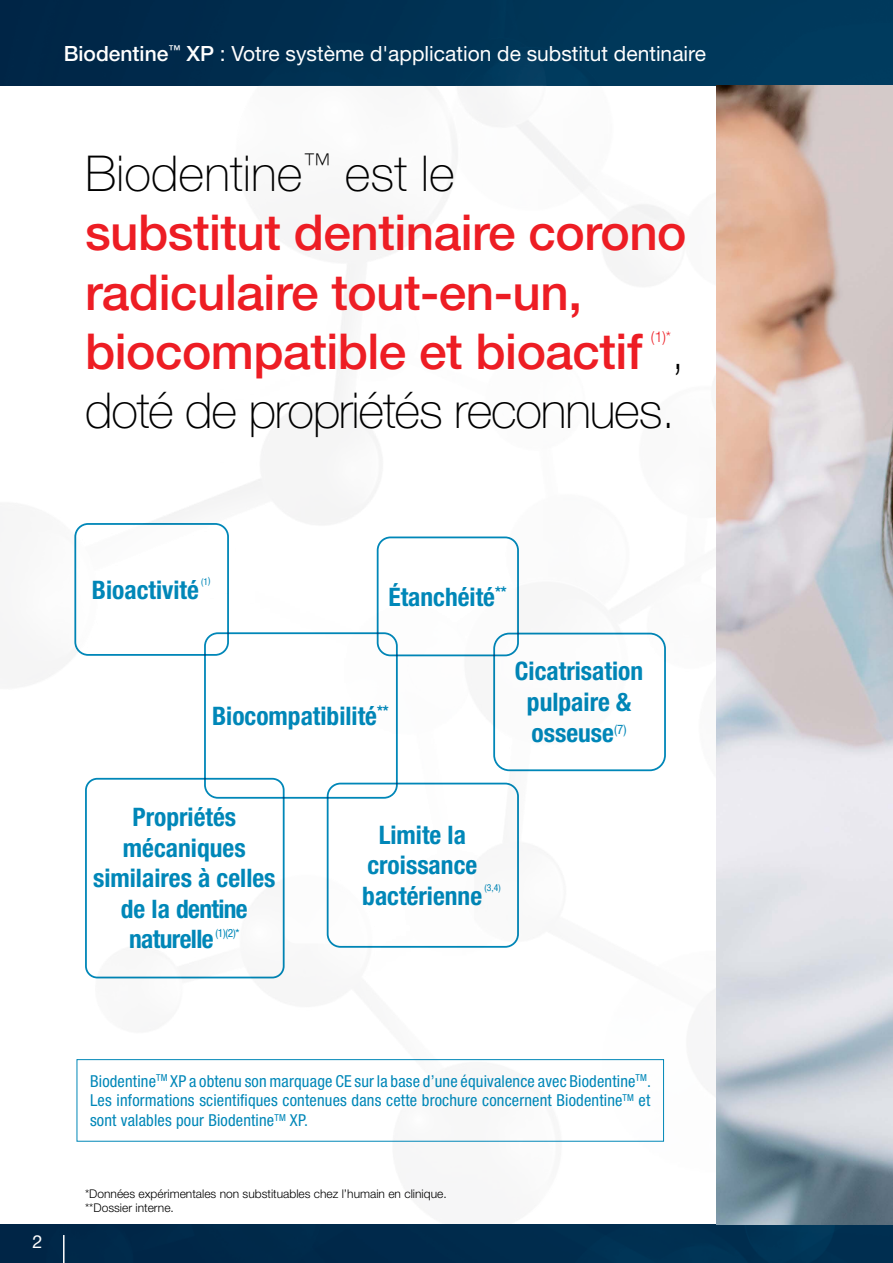
<style>
.page{position:relative;width:893px;height:1263px;background:#fff}
.page>*{position:absolute;margin:0;border:0;box-sizing:border-box;transform-origin:0 0}
.t1{font:500 49.5px/59.4px "Helvetica Neue LT Std";letter-spacing:-.01em;color:#ed1d24}
.t2{font:100 49.5px/59.4px "Helvetica Neue LT Std";letter-spacing:-.025em;color:#000;text-align:right}
.t3{font:700 condensed 25.5px/30.6px "Helvetica Neue LT Std";color:#0087b8;text-align:center}
.t4{font:700 condensed 25.5px "Helvetica Neue LT Std";letter-spacing:-.025em;color:#0087b8}
.t5{font:21px "Helvetica Neue LT Std";color:#fff}
.t6{font:18px "Helvetica Neue LT Std";color:#fff}
.t7{font:condensed 16.5px/19.8px "Helvetica Neue LT Std";letter-spacing:.01em;color:#0087b8;text-align:justify}
.t8{font:300 14.85px "Helvetica Neue LT Std";color:#ed1d24}
.t9{font:300 12px/14.4px "Helvetica Neue LT Std";color:#000}
.t10{font:condensed 11.4px "Helvetica Neue LT Std";color:#0087b8}
.t11{font:condensed 9.6px "Helvetica Neue LT Std";color:#0087b8}
.s1{font-weight:500}
.s2{font-weight:100;color:#000}
.s3{font-size:9.9px}
</style>
<div class="page">
<img style="left:0;top:0;width:893px;height:1263px">
<div style="left:77px;top:1059px;width:587px;height:82px;border:1px solid #0087b8"></div>
<hr style="left:63px;top:1235px;width:2px;height:28px;background:#fff">
<div style="left:284px;top:780px;width:190px;height:163px;background:#fff;border-radius:13px"></div>
<div style="left:378px;top:537px;width:140px;height:118px;background:#fff;border-radius:13px"></div>
<div style="left:377px;top:536px;width:142px;height:120px;border:2px solid #0087b8;border-radius:13px"></div>
<div style="left:86px;top:779px;width:198px;height:198px;background:#fff;border-radius:11px"></div>
<div style="left:85px;top:778px;width:200px;height:200px;border:2px solid #0087b8;border-radius:11px"></div>
<div style="left:75px;top:524px;width:153px;height:131px;background:#fff;border-radius:13px"></div>
<div style="left:74px;top:523px;width:155px;height:133px;border:2px solid #0087b8;border-radius:13px"></div>
<div style="left:205px;top:633px;width:192px;height:165px;background:#fff;border-radius:13px"></div>
<div style="left:204px;top:632px;width:194px;height:167px;border:2px solid #0087b8;border-radius:13px"></div>
<div style="left:494px;top:633px;width:171px;height:137px;background:#fff;border-radius:15px"></div>
<div style="left:493px;top:633px;width:173px;height:138px;border:2px solid #0087b8;border-radius:15px"></div>
<div style="left:328px;top:783px;width:190px;height:164px;background:#fff;border-radius:13px"></div>
<div style="left:327px;top:783px;width:192px;height:165px;border:2px solid #0087b8;border-radius:13px"></div>
<p class="t5" style="left:64px;top:41px;width:644px"><span class="s1">Biodentine</span><sup>™</sup> <span class="s1">XP</span> : Votre système d'application de substitut dentinaire</p>
<h1 class="t1" style="left:85px;top:143px;width:603px"><span class="s2">Biodentine</span><sup>™</sup> <span class="s2">est le<br></span>substitut dentinaire corono radiculaire tout-en-un, biocompatible et bioactif</h1>
<p class="t8" style="left:651px;top:328px;width:22px">(1)*</p>
<h1 class="t2" style="left:85px;top:322px;width:601px">,<br>doté de propriétés reconnues.</h1>
<h2 class="t3" style="left:92px;top:574px;width:109px">Bioactivité</h2>
<p class="t11" style="left:201px;top:576px;width:11px">(1<span class="s3">)</span></p>
<h2 class="t3" style="left:388px;top:581px;width:120px">Étanchéité<sup>**</sup></h2>
<h2 class="t3" style="left:212px;top:700px;width:178px">Biocompatibilité<sup>**</sup></h2>
<h2 class="t3" style="left:515px;top:656px;width:130px">Cicatrisation pulpaire &amp; osseuse<sup>(7)</sup></h2>
<h2 class="t3" style="left:132px;top:801px;width:105px">Propriétés</h2>
<h2 class="t3" style="left:123px;top:832px;width:124px">mécaniques</h2>
<h2 class="t3" style="left:93px;top:862px;width:184px">similaires à celles</h2>
<h2 class="t4" style="left:121px;top:893px;width:128px">de la dentine</h2>
<h2 class="t4" style="left:129px;top:924px;width:86px">naturelle</h2>
<p class="t10" style="left:215px;top:927px;width:26px">(1)(2)*</p>
<h2 class="t3" style="left:362px;top:819px;width:121px">Limite la croissance bactérienne</h2>
<p class="t11" style="left:484px;top:882px;width:18px">(3,4)</p>
<p class="t6" style="left:33px;top:1231px;width:12px">2</p>
<p class="t7" style="left:90px;top:1071px;width:562px">Biodentine<sup>TM</sup> XP a obtenu son marquage CE sur la base d’une équivalence avec Biodentine<sup>TM</sup>.<br>Les informations scientifiques contenues dans cette brochure concernent Biodentine<sup>TM</sup> et sont valables pour Biodentine<sup>TM</sup> XP.</p>
<p class="t9" style="left:85px;top:1186px;width:363px">*Données expérimentales non substituables chez l’humain en clinique. **Dossier interne.</p>
</div>
